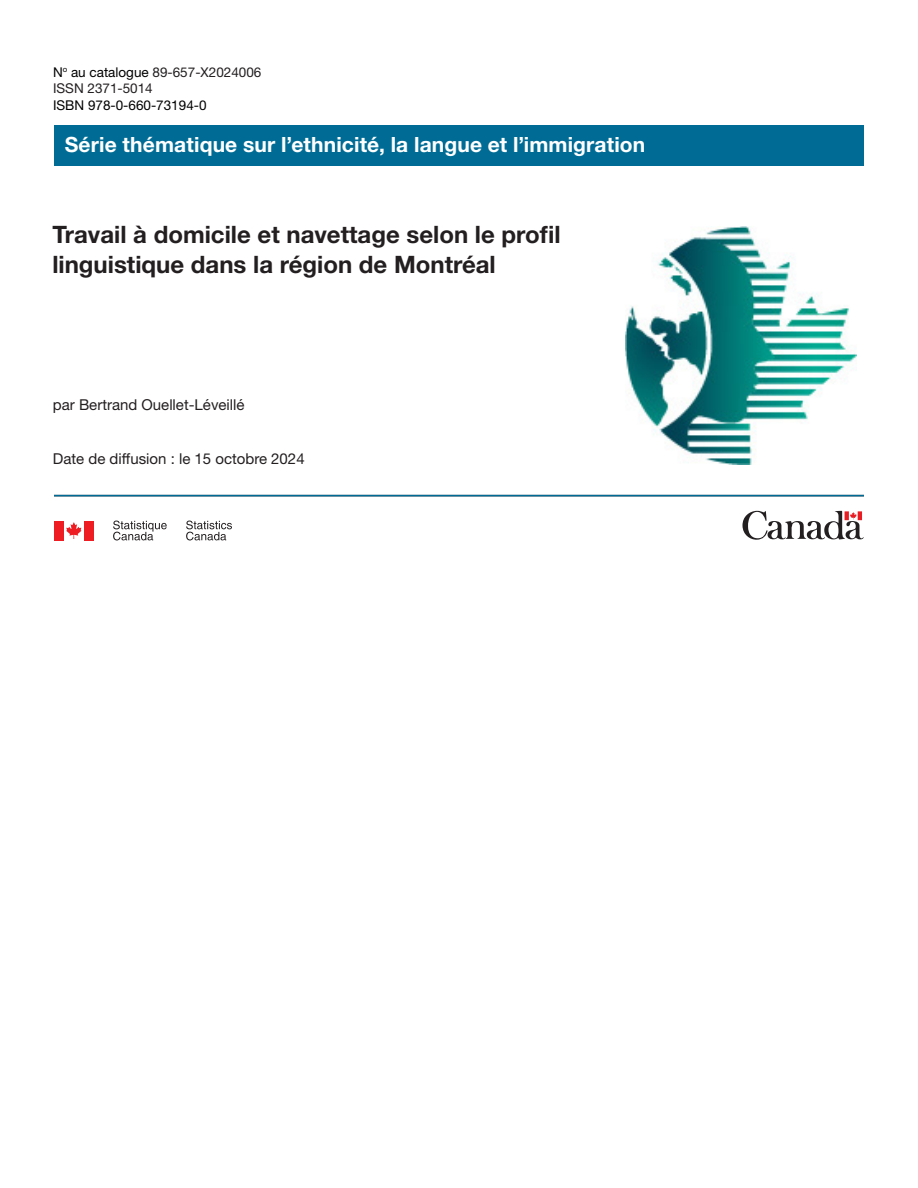
<style>
.page{position:relative;width:918px;height:1188px;background:#fff}
.page>*{position:absolute;margin:0;border:0;box-sizing:border-box;transform-origin:0 0}
.t1{font:700 24px/30px "Helvetica Neue LT Std";color:#231f20}
.t2{font:700 21px "Helvetica Neue LT Std";letter-spacing:.005em;color:#fff}
.t3{font:15px "Helvetica Neue LT Std";color:#231f20}
.t4{font:13.5px/16.5px "Helvetica Neue LT Std";color:#231f20}
.t5{font:13.5px "Helvetica Neue LT Std";color:#000}
.s1{color:#000}
</style>
<div class="page">
<div style="left:54px;top:125px;width:810px;height:40px;background:#006c95"></div>
<svg style="left:742px;top:511px;width:122px;height:29px"></svg>
<hr style="left:54px;top:495px;width:810px;height:1px;background:#006c95">
<svg style="left:66px;top:522px;width:16px;height:17px"></svg>
<div style="left:54px;top:521px;width:10px;height:19px;background:#ee1d23"></div>
<div style="left:84px;top:521px;width:10px;height:19px;background:#ee1d23"></div>
<svg style="left:113px;top:521px;width:54px;height:19px"></svg>
<svg style="left:186px;top:521px;width:46px;height:19px"></svg>
<img style="left:625px;top:226px;width:231px;height:238px">
<p class="t4" style="left:53px;top:63px;width:210px"><span class="s1">N</span><sup>o</sup> <span class="s1">au catalogue</span> 89‑657‑X2024006<br>ISSN 2371-5014</p>
<p class="t5" style="left:53px;top:97px;width:155px">ISBN 978-0-660-73194-0</p>
<p class="t2" style="left:65px;top:132px;width:582px">Série thématique sur l’ethnicité, la langue et l’immigration</p>
<p class="t1" style="left:52px;top:219px;width:510px">Travail à domicile et navettage selon le profil linguistique dans la région de Montréal</p>
<p class="t3" style="left:53px;top:395px;width:193px">par Bertrand Ouellet-Léveillé</p>
<p class="t3" style="left:53px;top:449px;width:253px">Date de diffusion : le 15 octobre 2024</p>
</div>
